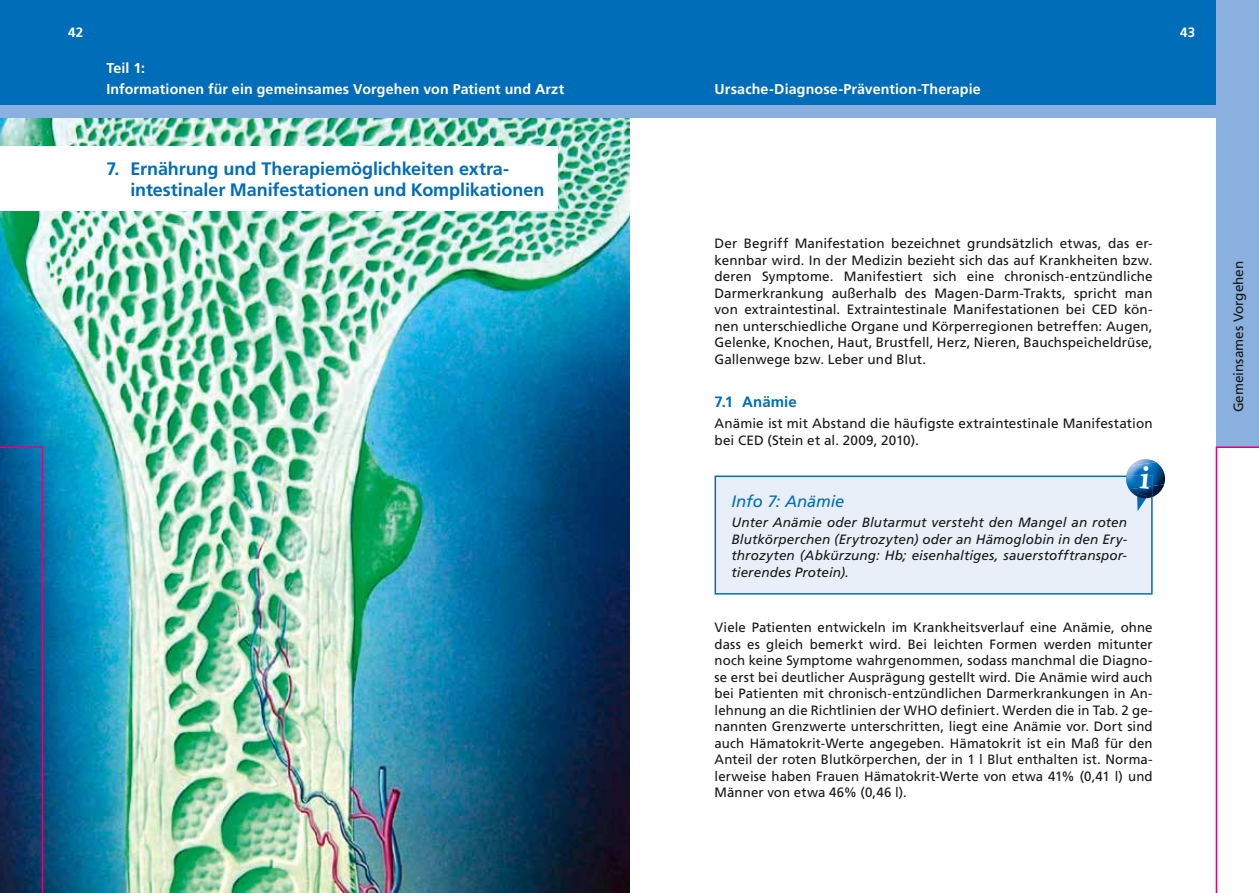
<style>
.page{position:relative;width:1259px;height:893px;background:#fff}
.page>*{position:absolute;margin:0;border:0;box-sizing:border-box;transform-origin:0 0}
.t1{font:700 18px/21px "Frutiger LT Std";letter-spacing:-.005em;color:#006db8}
.t2{font:italic 16.5px "Frutiger LT Std";letter-spacing:-.005em;color:#006db8}
.t3{font:700 15px "Frutiger LT Std";letter-spacing:.005em;color:#006db8}
.t4{font:700 14.25px/21px "Frutiger LT Std";letter-spacing:.01em;color:#fff}
.t5{font:13.5px/16.5px "Frutiger LT Std";letter-spacing:.005em;color:#181716;text-align:justify}
.t6{font:italic 13.5px/16.5px "Frutiger LT Std";letter-spacing:.01em;color:#181716;text-align:justify}
.t7{font:700 13.5px "Frutiger LT Std";color:#fff}
</style>
<div class="page">
<img style="left:0;top:118px;width:629px;height:775px">
<div style="left:0;top:146px;width:557px;height:64px;background:#fff"></div>
<div style="left:617px;top:0;width:642px;height:106px;background:#006db8"></div>
<div style="left:617px;top:105px;width:642px;height:13px;background:#89b0de"></div>
<div style="left:1216px;top:0;width:43px;height:446px;background:#89b0de"></div>
<svg style="left:1215px;top:446px;width:44px;height:447px"></svg>
<div style="left:0;top:0;width:642px;height:106px;background:#006db8"></div>
<div style="left:0;top:105px;width:642px;height:13px;background:#89b0de"></div>
<svg style="left:0;top:446px;width:43px;height:447px;background:#0e4174"></svg>
<div style="left:714px;top:476px;width:438px;height:119px;background:#e9eff9"></div>
<img style="left:1136px;top:459px;width:20px;height:3px">
<img style="left:1129px;top:489px;width:8px;height:9px">
<img style="left:1126px;top:462px;width:39px;height:23px">
<img style="left:1126px;top:486px;width:11px;height:3px">
<img style="left:1126px;top:476px;width:11px;height:10px">
<svg style="left:1137px;top:467px;width:27px;height:44px"></svg>
<p class="t7" style="left:68px;top:25px;width:17px">42</p>
<p class="t4" style="left:106px;top:57px;width:459px">Teil 1:<br>Informationen für ein gemeinsames Vorgehen von Patient und Arzt</p>
<h1 class="t1" style="left:130px;top:158px;width:415px;text-indent:-24px">7. Ernährung und Therapiemöglichkeiten extra&shy;intestinaler Manifestationen und Komplikationen</h1>
<p class="t4" style="left:714px;top:78px;width:268px">Ursache-Diagnose-Prävention-Therapie</p>
<p class="t7" style="left:1180px;top:25px;width:17px">43</p>
<p class="t5" style="left:714px;top:235px;width:439px">Der Begriff Manifestation bezeichnet grundsätzlich etwas, das er&shy;kennbar wird. In der Medizin bezieht sich das auf Krankheiten bzw. deren Symptome. Manifestiert sich eine chronisch-entzündliche Darmerkrankung außerhalb des Magen-Darm-Trakts, spricht man von extraintestinal. Extraintestinale Manifestationen bei CED kön&shy;nen unterschiedliche Organe und Körperregionen betreffen: Augen, Gelenke, Knochen, Haut, Brustfell, Herz, Nieren, Bauchspeicheldrüse, Gallenwege bzw. Leber und Blut.</p>
<p class="t3" style="left:714px;top:393px;width:84px">7.1 Anämie</p>
<p class="t5" style="left:714px;top:415px;width:439px">Anämie ist mit Abstand die häufigste extraintestinale Manifestation bei CED (Stein et al. 2009, 2010).</p>
<p class="t2" style="left:731px;top:491px;width:114px">Info 7: Anämie</p>
<p class="t6" style="left:731px;top:514px;width:397px">Unter Anämie oder Blutarmut versteht den Mangel an roten Blutkörperchen (Erytrozyten) oder an Hämoglobin in den Ery&shy;throzyten (Abkürzung: Hb; eisenhaltiges, sauerstofftranspor&shy;tierendes Protein).</p>
<p class="t5" style="left:714px;top:619px;width:439px">Viele Patienten entwickeln im Krankheitsverlauf eine Anämie, ohne dass es gleich bemerkt wird. Bei leichten Formen werden mitunter noch keine Symptome wahrgenommen, sodass manchmal die Diagno&shy;se erst bei deutlicher Ausprägung gestellt wird. Die Anämie wird auch bei Patienten mit chronisch-entzündlichen Darmerkrankungen in An&shy;lehnung an die Richtlinien der WHO definiert. Werden die in Tab. 2 ge&shy;nannten Grenzwerte unterschritten, liegt eine Anämie vor. Dort sind auch Hämatokrit-Werte angegeben. Hämatokrit ist ein Maß für den Anteil der roten Blutkörperchen, der in 1 l Blut enthalten ist. Norma&shy;lerweise haben Frauen Hämatokrit-Werte von etwa 41% (0,41 l) und Männer von etwa 46% (0,46 l).</p>
<p class="t5" style="left:1230px;top:412px;width:153px;rotate:-90deg">Gemeinsames Vorgehen</p>
</div>
